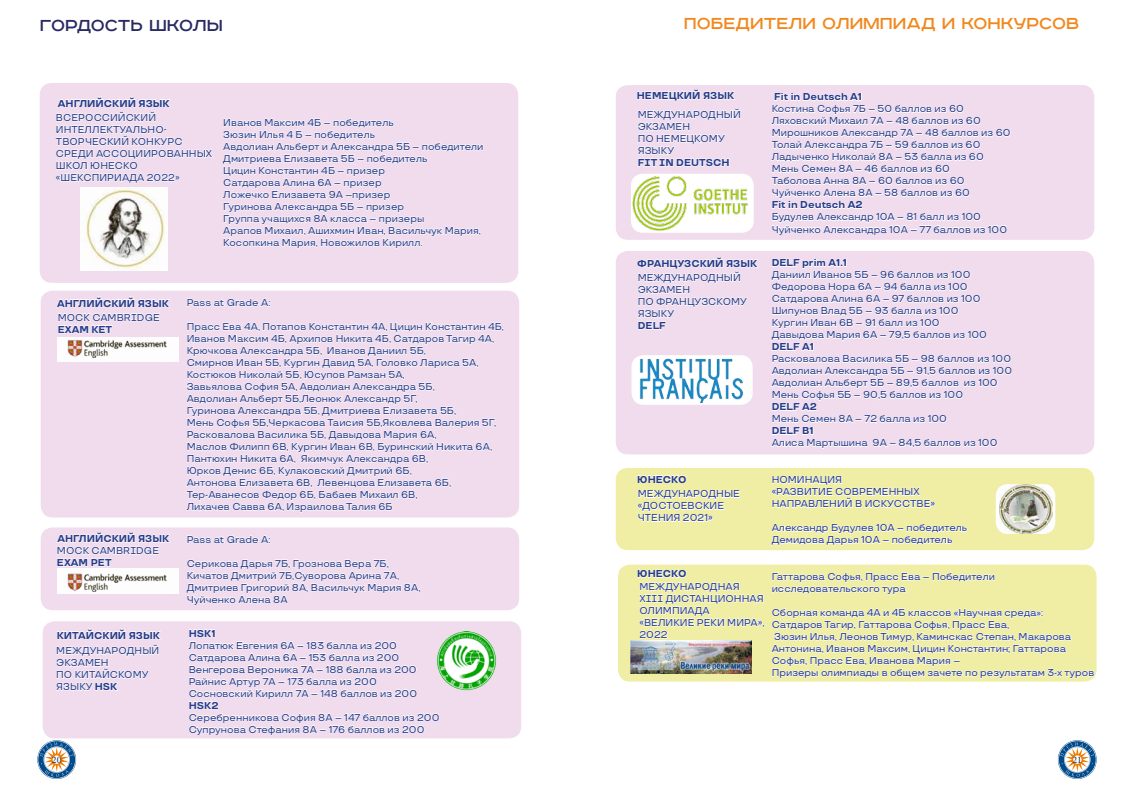
<style>
.page{position:relative;width:1134px;height:794px;background:#fff}
.page>*{position:absolute;margin:0;border:0;box-sizing:border-box;transform-origin:0 0}
.t1{font:20px "Road Radio";color:#f1881d}
.t2{font:20px "Road Radio";letter-spacing:-.01em;color:#2a2a63}
.t3{font:500 10px/12px "TT Travels";color:#283d8b}
.t4{font:700 10px "TT Travels";color:#283d8b}
.t5{font:10px "Minion Pro";color:#202f51}
.s1{font-weight:700}
</style>
<div class="page">
<div style="left:616px;top:85px;width:478px;height:155px;background:#f1dced;border-radius:12px"></div>
<div style="left:41px;top:291px;width:478px;height:226px;background:#f1dced;border-radius:12px"></div>
<svg style="left:57px;top:297px;width:112px;height:10px"></svg>
<svg style="left:58px;top:313px;width:102px;height:20px"></svg>
<svg style="left:187px;top:298px;width:84px;height:9px"></svg>
<svg style="left:186px;top:322px;width:318px;height:190px"></svg>
<img style="left:58px;top:338px;width:121px;height:23px">
<div style="left:41px;top:527px;width:478px;height:83px;background:#f1dced;border-radius:12px"></div>
<svg style="left:57px;top:532px;width:113px;height:34px"></svg>
<svg style="left:187px;top:535px;width:84px;height:8px"></svg>
<svg style="left:186px;top:559px;width:234px;height:46px"></svg>
<img style="left:58px;top:568px;width:121px;height:25px">
<div style="left:43px;top:621px;width:478px;height:117px;background:#f1dced;border-radius:12px"></div>
<svg style="left:637px;top:89px;width:98px;height:12px"></svg>
<svg style="left:638px;top:108px;width:102px;height:59px"></svg>
<svg style="left:188px;top:629px;width:251px;height:106px"></svg>
<img style="left:435px;top:632px;width:62px;height:59px">
<svg style="left:56px;top:629px;width:105px;height:62px"></svg>
<svg style="left:771px;top:93px;width:239px;height:142px"></svg>
<div style="left:631px;top:174px;width:123px;height:59px;background:#fff;border-radius:12px"></div>
<img style="left:631px;top:174px;width:119px;height:59px">
<div style="left:616px;top:251px;width:478px;height:203px;background:#f1dced;border-radius:12px"></div>
<svg style="left:637px;top:257px;width:121px;height:72px"></svg>
<svg style="left:771px;top:259px;width:241px;height:190px"></svg>
<img style="left:631px;top:355px;width:122px;height:50px">
<div style="left:616px;top:468px;width:478px;height:82px;background:#efeea4;border-radius:12px"></div>
<svg style="left:638px;top:490px;width:102px;height:32px"></svg>
<svg style="left:771px;top:475px;width:164px;height:33px"></svg>
<svg style="left:771px;top:523px;width:196px;height:23px"></svg>
<div style="left:996px;top:484px;width:59px;height:50px;background:#fff;border-radius:12px"></div>
<img style="left:999px;top:484px;width:54px;height:50px">
<svg style="left:638px;top:475px;width:48px;height:8px"></svg>
<div style="left:618px;top:564px;width:478px;height:117px;background:#efeea4;border-radius:12px"></div>
<svg style="left:772px;top:572px;width:223px;height:22px"></svg>
<svg style="left:771px;top:608px;width:323px;height:70px"></svg>
<svg style="left:638px;top:569px;width:126px;height:69px"></svg>
<img style="left:630px;top:640px;width:122px;height:34px">
<div style="left:40px;top:83px;width:478px;height:200px;background:#f1dced;border-radius:12px"></div>
<img style="left:81px;top:187px;width:87px;height:83px">
<svg style="left:56px;top:97px;width:157px;height:86px"></svg>
<svg style="left:223px;top:118px;width:260px;height:130px"></svg>
<svg style="left:37px;top:740px;width:39px;height:39px"></svg>
<svg style="left:38px;top:740px;width:38px;height:38px"></svg>
<svg style="left:38px;top:741px;width:37px;height:37px"></svg>
<svg style="left:1058px;top:740px;width:39px;height:39px"></svg>
<svg style="left:1058px;top:740px;width:38px;height:38px"></svg>
<svg style="left:1059px;top:741px;width:37px;height:37px"></svg>
<div style="left:1074px;top:756px;width:7px;height:6px;background:#fff;border-radius:50%"></div>
<h1 class="t2" style="left:40px;top:14px;width:185px">ГОРДОСТЬ ШКОЛЫ</h1>
<h1 class="t1" style="left:684px;top:12px;width:397px">ПОБЕДИТЕЛИ ОЛИМПИАД И КОНКУРСОВ</h1>
<p class="t4" style="left:58px;top:97px;width:113px">АНГЛИЙСКИЙ ЯЗЫК</p>
<p class="t3" style="left:56px;top:112px;width:158px">ВСЕРОССИЙСКИЙ<br>ИНТЕЛЛЕКТУАЛЬНО-<br>ТВОРЧЕСКИЙ КОНКУРС<br>СРЕДИ АССОЦИИРОВАННЫХ<br>ШКОЛ ЮНЕСКО «ШЕКСПИРИАДА 2022»</p>
<p class="t3" style="left:223px;top:117px;width:262px">Иванов Максим 4Б – победитель<br>Зюзин Илья 4 Б – победитель<br>Авдолиан Альберт и Александра 5Б – победители Дмитриева Елизавета 5Б – победитель<br>Цицин Константин 4Б – призер<br>Сатдарова Алина 6А – призер<br>Ложечко Елизавета 9А –призер<br>Гуринова Александра 5Б – призер<br>Группа учащихся 8А класса – призеры<br>Арапов Михаил, Ашихмин Иван, Васильчук Мария, Косопкина Мария, Новожилов Кирилл.</p>
<p class="t4" style="left:57px;top:297px;width:113px">АНГЛИЙСКИЙ ЯЗЫК</p>
<p class="t3" style="left:58px;top:311px;width:104px">MOCK CAMBRIDGE</p>
<p class="t4" style="left:58px;top:323px;width:56px">EXAM КЕТ</p>
<p class="t3" style="left:187px;top:297px;width:85px">Pass at Grade A:</p>
<p class="t3" style="left:187px;top:321px;width:319px">Прасс Ева 4А, Потапов Константин 4А, Цицин Константин 4Б, Иванов Максим 4Б, Архипов Никита 4Б, Сатдаров Тагир 4А, Крючкова Александра 5Б, Иванов Даниил 5Б,<br>Смирнов Иван 5Б, Кургин Давид 5А, Головко Лариса 5А, Костюков Николай 5Б, Юсупов Рамзан 5А,<br>Завьялова София 5А, Авдолиан Александра 5Б,<br>Авдолиан Альберт 5Б,Леонюк Александр 5Г,<br>Гуринова Александра 5Б, Дмитриева Елизавета 5Б,<br>Мень Софья 5Б,Черкасова Таисия 5Б,Яковлева Валерия 5Г, Расковалова Василика 5Б, Давыдова Мария 6А,<br>Маслов Филипп 6В, Кургин Иван 6В, Буринский Никита 6А, Пантюхин Никита 6А, Якимчук Александра 6В,<br>Юрков Денис 6Б, Кулаковский Дмитрий 6Б,<br>Антонова Елизавета 6В, Левенцова Елизавета 6Б, Тер-Аванесов Федор 6Б, Бабаев Михаил 6В,<br>Лихачев Савва 6А, Израилова Талия 6Б</p>
<p class="t4" style="left:57px;top:532px;width:113px">АНГЛИЙСКИЙ ЯЗЫК</p>
<p class="t3" style="left:57px;top:544px;width:104px">MOCK CAMBRIDGE</p>
<p class="t4" style="left:57px;top:556px;width:56px">EXAM РЕТ</p>
<p class="t3" style="left:187px;top:533px;width:85px">Pass at Grade A:</p>
<p class="t3" style="left:187px;top:557px;width:235px">Серикова Дарья 7Б, Грознова Вера 7Б, Кичатов Дмитрий 7Б,Суворова Арина 7А, Дмитриев Григорий 8А, Васильчук Мария 8А, Чуйченко Алена 8А</p>
<p class="t4" style="left:57px;top:629px;width:105px">КИТАЙСКИЙ ЯЗЫК</p>
<p class="t3" style="left:56px;top:645px;width:105px">МЕЖДУНАРОДНЫЙ<br>ЭКЗАМЕН<br>ПО КИТАЙСКОМУ<br>ЯЗЫКУ <span class="s1">HSK</span></p>
<p class="t4" style="left:189px;top:627px;width:28px">HSK1</p>
<p class="t3" style="left:189px;top:639px;width:230px">Лопатюк Евгения 6А – 183 балла из 200<br>Сатдарова Алина 6А – 153 балла из 200<br>Венгерова Вероника 7А – 188 балла из 200<br>Райнис Артур 7А – 173 балла из 200<br>Сосновский Кирилл 7А – 148 баллов из 200</p>
<p class="t4" style="left:189px;top:699px;width:31px">HSK2</p>
<p class="t3" style="left:189px;top:711px;width:252px">Серебренникова София 8А – 147 баллов из 200<br>Супрунова Стефания 8А – 176 баллов из 200</p>
<p class="t4" style="left:637px;top:89px;width:99px">НЕМЕЦКИЙ ЯЗЫК</p>
<p class="t3" style="left:638px;top:109px;width:105px">МЕЖДУНАРОДНЫЙ<br>ЭКЗАМЕН<br>ПО НЕМЕЦКОМУ<br>ЯЗЫКУ</p>
<p class="t4" style="left:638px;top:156px;width:94px">FIT IN DEUTSCH</p>
<p class="t4" style="left:774px;top:91px;width:89px">Fit in Deutsch A1</p>
<p class="t3" style="left:772px;top:103px;width:240px">Костина Софья 7Б – 50 баллов из 60<br>Ляховский Михаил 7А – 48 баллов из 60<br>Мирошников Александр 7А – 48 баллов из 60<br>Толай Александра 7Б – 59 баллов из 60<br>Ладыченко Николай 8А – 53 балла из 60<br>Мень Семен 8А – 46 баллов из 60<br>Таболова Анна 8А – 60 баллов из 60<br>Чуйченко Алена 8А – 58 баллов из 60</p>
<p class="t4" style="left:772px;top:199px;width:92px">Fit in Deutsch A2</p>
<p class="t3" style="left:772px;top:211px;width:237px">Будулев Александр 10А – 81 балл из 100<br>Чуйченко Александра 10А – 77 баллов из 100</p>
<p class="t4" style="left:637px;top:257px;width:122px">ФРАНЦУЗСКИЙ ЯЗЫК</p>
<p class="t3" style="left:638px;top:272px;width:111px">МЕЖДУНАРОДНЫЙ<br>ЭКЗАМЕН<br>ПО ФРАНЦУЗСКОМУ<br>ЯЗЫКУ</p>
<p class="t4" style="left:638px;top:319px;width:30px">DELF</p>
<p class="t4" style="left:772px;top:257px;width:77px">DELF prim A1.1</p>
<p class="t3" style="left:772px;top:269px;width:217px">Даниил Иванов 5Б – 96 баллов из 100<br>Федорова Нора 6А – 94 балла из 100<br>Сатдарова Алина 6А – 97 баллов из 100<br>Шипунов Влад 5Б – 93 балла из 100<br>Кургин Иван 6В – 91 балл из 100<br>Давыдова Мария 6А – 79,5 баллов из 100</p>
<p class="t4" style="left:772px;top:341px;width:44px">DELF A1</p>
<p class="t3" style="left:772px;top:353px;width:242px">Расковалова Василика 5Б – 98 баллов из 100<br>Авдолиан Александра 5Б – 91,5 баллов из 100<br>Авдолиан Альберт 5Б – 89,5 баллов из 100<br>Мень Софья 5Б – 90,5 баллов из 100</p>
<p class="t4" style="left:772px;top:401px;width:47px">DELF A2</p>
<p class="t3" style="left:772px;top:413px;width:177px">Мень Семен 8А – 72 балла из 100</p>
<p class="t4" style="left:772px;top:425px;width:43px">DELF B1</p>
<p class="t3" style="left:772px;top:437px;width:227px">Алиса Мартышина 9А – 84,5 баллов из 100</p>
<p class="t4" style="left:637px;top:473px;width:51px">ЮНЕСКО</p>
<p class="t3" style="left:638px;top:488px;width:104px">МЕЖДУНАРОДНЫЕ «ДОСТОЕВСКИЕ<br>ЧТЕНИЯ 2021»</p>
<p class="t3" style="left:772px;top:474px;width:165px">НОМИНАЦИЯ<br>«РАЗВИТИЕ СОВРЕМЕННЫХ<br>НАПРАВЛЕНИЙ В ИСКУССТВЕ»</p>
<p class="t3" style="left:772px;top:522px;width:197px">Александр Будулев 10А – победитель<br>Демидова Дарья 10А – победитель</p>
<p class="t4" style="left:637px;top:567px;width:51px">ЮНЕСКО</p>
<p class="t3" style="left:639px;top:580px;width:127px">МЕЖДУНАРОДНАЯ<br>XIII ДИСТАНЦИОННАЯ<br>ОЛИМПИАДА «ВЕЛИКИЕ РЕКИ МИРА»,<br>2022</p>
<p class="t3" style="left:772px;top:570px;width:225px">Гаттарова Софья, Прасс Ева – Победители исследовательского тура</p>
<p class="t3" style="left:772px;top:606px;width:324px">Сборная команда 4А и 4Б классов «Научная среда»:<br>Сатдаров Тагир, Гаттарова Софья, Прасс Ева,<br>Зюзин Илья, Леонов Тимур, Каминскас Степан, Макарова Антонина, Иванов Максим, Цицин Константин; Гаттарова Софья, Прасс Ева, Иванова Мария –<br>Призеры олимпиады в общем зачете по результатам 3-х туров</p>
<p class="t5" style="left:52px;top:753px;width:11px">20</p>
<p class="t5" style="left:1072px;top:753px;width:11px">21</p>
</div>
